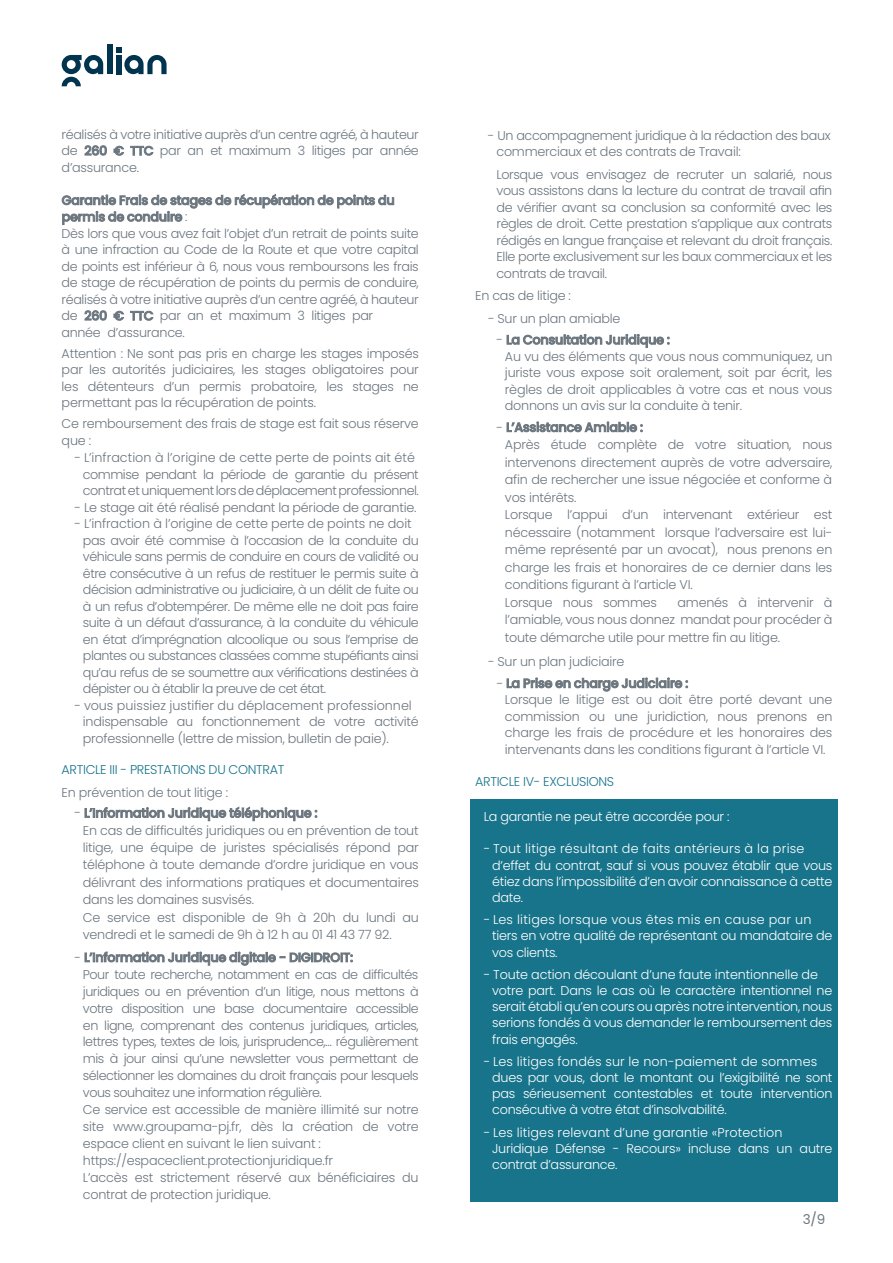
<style>
.page{position:relative;width:893px;height:1263px;background:#fff}
.page>*{position:absolute;margin:0;border:0;box-sizing:border-box;transform-origin:0 0}
.t1{font:13.5px "Poppins";color:#6c767f}
.t2{font:300 12.75px/16.5px "Poppins";letter-spacing:-.02em;color:#6c767f}
.t3{font:300 12.75px/17px "Poppins";letter-spacing:-.04em;color:#6c767f}
.t4{font:300 12.75px/16.2px "Poppins";letter-spacing:-.02em;color:#fff}
.t5{font:300 12.75px "Poppins";letter-spacing:-.025em;color:#18748b}
.t6{font:300 12.75px "Poppins";letter-spacing:-.025em;color:#17758c}
.s1{font-weight:500}
</style>
<div class="page">
<div style="left:470px;top:799px;width:368px;height:403px;background:#18748b"></div>
<svg style="left:62px;top:55px;width:41px;height:31px"></svg>
<div style="left:107px;top:45px;width:5px;height:29px;background:#01344f"></div>
<svg style="left:116px;top:47px;width:51px;height:27px"></svg>
<p class="t2" style="left:62px;top:126px;width:359px;text-align:justify">réalisés à votre initiative auprès d’un centre agréé, à hauteur de <span class="s1">260 € TTC</span> par an et maximum 3 litiges par année d’assurance.</p>
<p class="t2" style="left:62px;top:192px;width:359px"><span class="s1">Garantie Frais de stages de récupération de points du permis de conduire</span> :<br>Dès lors que vous avez fait l’objet d’un retrait de points suite à une infraction au Code de la Route et que votre capital de points est inférieur à 6, nous vous remboursons les frais de stage de récupération de points du permis de conduire, réalisés à votre initiative auprès d’un centre agréé, à hauteur de <span class="s1">260 € TTC</span> par an et maximum 3 litiges par<br>année d’assurance.</p>
<p class="t2" style="left:62px;top:345px;width:359px;text-align:justify">Attention : Ne sont pas pris en charge les stages imposés par les autorités judiciaires, les stages obligatoires pour les détenteurs d’un permis probatoire, les stages ne permettant pas la récupération de points.</p>
<p class="t2" style="left:62px;top:416px;width:359px">Ce remboursement des frais de stage est fait sous réserve que :</p>
<p class="t3" style="left:83px;top:450px;width:337px;line-height:16.5px;text-indent:-9px">- L’infraction à l’origine de cette perte de points ait été commise pendant la période de garantie du présent contrat et uniquement lors de déplacement professionnel.</p>
<p class="t2" style="left:74px;top:499px;width:343px">- Le stage ait été réalisé pendant la période de garantie.</p>
<p class="t3" style="left:83px;top:516px;width:337px;line-height:16.5px;text-indent:-9px">- L’infraction à l’origine de cette perte de points ne doit pas avoir été commise à l’occasion de la conduite du véhicule sans permis de conduire en cours de validité ou être consécutive à un refus de restituer le permis suite à décision administrative ou judiciaire, à un délit de fuite ou à un refus d’obtempérer. De même elle ne doit pas faire suite à un défaut d’assurance, à la conduite du véhicule en état d’imprégnation alcoolique ou sous l’emprise de plantes ou substances classées comme stupéfiants ainsi qu’au refus de se soumettre aux vérifications destinées à dépister ou à établir la preuve de cet état.</p>
<p class="t2" style="left:83px;top:697px;width:337px;text-indent:-9px">- vous puissiez justifier du déplacement professionnel indispensable au fonctionnement de votre activité professionnelle (lettre de mission, bulletin de paie).</p>
<p class="t5" style="left:62px;top:762px;width:224px">ARTICLE III - PRESTATIONS DU CONTRAT</p>
<p class="t2" style="left:62px;top:784px;width:168px">En prévention de tout litige :</p>
<p class="t2" style="left:83px;top:804px;width:337px;line-height:17.4px;text-indent:-9px">- <span class="s1">L’Information Juridique téléphonique :<br></span>En cas de difficultés juridiques ou en prévention de tout litige, une équipe de juristes spécialisés répond par téléphone à toute demande d’ordre juridique en vous délivrant des informations pratiques et documentaires dans les domaines susvisés.<br>Ce service est disponible de 9h à 20h du lundi au vendredi et le samedi de 9h à 12 h au 01 41 43 77 92.</p>
<p class="t3" style="left:83px;top:949px;width:337px;text-indent:-9px">- <span class="s1">L’Information Juridique digitale - DIGIDROIT:<br></span>Pour toute recherche, notamment en cas de difficultés juridiques ou en prévention d’un litige, nous mettons à votre disposition une base documentaire accessible en ligne, comprenant des contenus juridiques, articles, lettres types, textes de lois, jurisprudence,… régulièrement mis à jour ainsi qu’une newsletter vous permettant de sélectionner les domaines du droit français pour lesquels vous souhaitez une information régulière.<br>Ce service est accessible de manière illimité sur notre site www.groupama-pj.fr, dès la création de votre espace client en suivant le lien suivant : https://espaceclient.protectionjuridique.fr<br>L’accès est strictement réservé aux bénéficiaires du contrat de protection juridique.</p>
<p class="t2" style="left:496px;top:127px;width:336px;text-indent:-9px">- Un accompagnement juridique à la rédaction des baux commerciaux et des contrats de Travail:</p>
<p class="t2" style="left:496px;top:166px;width:337px;text-align:justify">Lorsque vous envisagez de recruter un salarié, nous vous assistons dans la lecture du contrat de travail afin de vérifier avant sa conclusion sa conformité avec les règles de droit. Cette prestation s’applique aux contrats rédigés en langue française et relevant du droit français.<br>Elle porte exclusivement sur les baux commerciaux et les contrats de travail.</p>
<p class="t2" style="left:475px;top:288px;width:97px">En cas de litige :</p>
<p class="t2" style="left:488px;top:310px;width:134px">- Sur un plan amiable</p>
<p class="t2" style="left:505px;top:331px;width:329px;text-indent:-9px">- <span class="s1">La Consultation Juridique :<br></span>Au vu des éléments que vous nous communiquez, un juriste vous expose soit oralement, soit par écrit, les règles de droit applicables à votre cas et nous vous donnons un avis sur la conduite à tenir.</p>
<p class="t2" style="left:505px;top:418px;width:329px;line-height:17.5px;text-indent:-9px">- <span class="s1">L’Assistance Amiable :<br></span>Après étude complète de votre situation, nous intervenons directement auprès de votre adversaire, afin de rechercher une issue négociée et conforme à vos intérêts.<br>Lorsque l’appui d’un intervenant extérieur est nécessaire (notamment lorsque l’adversaire est lui&shy;même représenté par un avocat), nous prenons en charge les frais et honoraires de ce dernier dans les conditions figurant à l’article VI.<br>Lorsque nous sommes</p>
<p class="t2" style="left:505px;top:593px;width:329px;line-height:17.5px;text-align:justify;text-indent:173px">amenés à intervenir à l’amiable, vous nous donnez mandat pour procéder à toute démarche utile pour mettre fin au litige.</p>
<p class="t2" style="left:488px;top:654px;width:138px">- Sur un plan judiciaire</p>
<p class="t2" style="left:505px;top:675px;width:329px;text-indent:-8px">- <span class="s1">La Prise en charge Judiciaire :<br></span>Lorsque le litige est ou doit être porté devant une commission ou une juridiction, nous prenons en charge les frais de procédure et les honoraires des intervenants dans les conditions figurant à l’article VI.</p>
<p class="t6" style="left:475px;top:774px;width:140px">ARTICLE IV- EXCLUSIONS</p>
<p class="t4" style="left:484px;top:808px;width:247px">La garantie ne peut être accordée pour :</p>
<p class="t4" style="left:492px;top:841px;width:342px;text-indent:-9px">- Tout litige résultant de faits antérieurs à la prise d’effet du contrat, sauf si vous pouvez établir que vous étiez dans l’impossibilité d’en avoir connaissance à cette date.</p>
<p class="t4" style="left:492px;top:912px;width:342px;text-indent:-9px">- Les litiges lorsque vous êtes mis en cause par un tiers en votre qualité de représentant ou mandataire de vos clients.</p>
<p class="t4" style="left:492px;top:966px;width:342px;text-indent:-9px">- Toute action découlant d’une faute intentionnelle de votre part. Dans le cas où le caractère intentionnel ne serait établi qu’en cours ou après notre intervention, nous serions fondés à vous demander le remboursement des frais engagés.</p>
<p class="t4" style="left:492px;top:1053px;width:342px;text-indent:-9px">- Les litiges fondés sur le non-paiement de sommes dues par vous, dont le montant ou l’exigibilité ne sont pas sérieusement contestables et toute intervention consécutive à votre état d’insolvabilité.</p>
<p class="t4" style="left:492px;top:1124px;width:342px;text-indent:-9px">- Les litiges relevant d’une garantie «Protection<br>Juridique Défense - Recours» incluse dans un autre contrat d’assurance.</p>
<p class="t1" style="left:803px;top:1211px;width:24px">3/9</p>
</div>
